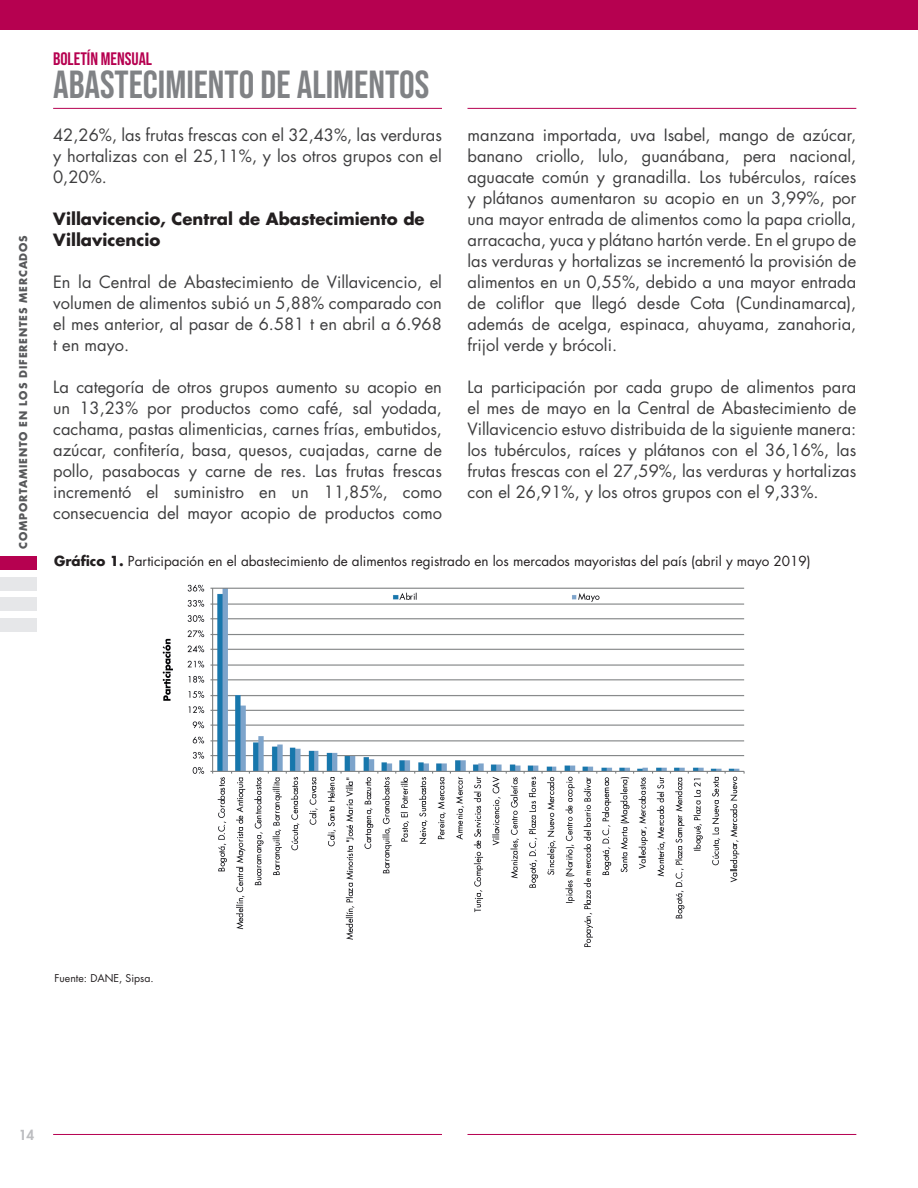
<style>
.page{position:relative;width:918px;height:1188px;background:#fff}
.page>*{position:absolute;margin:0;border:0;box-sizing:border-box;transform-origin:0 0}
.t1{font:39px "Bebas Neue";color:#808285}
.t2{font:18px "Bebas Neue";color:#b60150}
.t3{font:16.5px/21px "Futura Std";color:#3e3e3f;text-align:justify}
.t4{font:700 16.5px/21px "Futura Std";color:#231f20}
.t5{font:13.5px "Futura Std";color:#231f20}
.t6{font:800 13.5px "Futura Std";color:#bcbdc0}
.t7{font:700 10.5px "Futura Std";letter-spacing:.075em;color:#57585a}
.t8{font:10.5px "Futura Std";color:#231f20}
.s1{font-weight:700}
</style>
<div class="page">
<hr style="left:53px;top:1134px;width:389px;height:1px;background:#b60150">
<hr style="left:468px;top:1134px;width:388px;height:1px;background:#b60150">
<hr style="left:53px;top:108px;width:389px;height:1px;background:#b60150">
<hr style="left:468px;top:108px;width:388px;height:1px;background:#b60150">
<div style="left:0;top:0;width:918px;height:30px;background:#b60150"></div>
<div style="left:0;top:556px;width:37px;height:14px;background:#b60150"></div>
<div style="left:0;top:577px;width:37px;height:14px;background:#e6e7e9"></div>
<div style="left:0;top:597px;width:37px;height:14px;background:#e6e7e9"></div>
<div style="left:0;top:618px;width:37px;height:14px;background:#e6e7e9"></div>
<img style="left:162px;top:584px;width:583px;height:363px">
<p class="t7" style="left:16px;top:549px;width:315px;rotate:-90deg">COMPORTAMIENTO EN LOS DIFERENTES MERCADOS</p>
<p class="t2" style="left:53px;top:49px;width:100px">BOLETÍN MENSUAL</p>
<h1 class="t1" style="left:53px;top:63px;width:378px">ABASTECIMIENTO DE ALIMENTOS</h1>
<p class="t3" style="left:53px;top:125px;width:390px">42,26%, las frutas frescas con el 32,43%, las verduras y hortalizas con el 25,11%, y los otros grupos con el 0,20%.</p>
<p class="t4" style="left:53px;top:208px;width:373px">Villavicencio, Central de Abastecimiento de<br>Villavicencio</p>
<p class="t3" style="left:53px;top:272px;width:390px">En la Central de Abastecimiento de Villavicencio, el volumen de alimentos subió un 5,88% comparado con el mes anterior, al pasar de 6.581 t en abril a 6.968 t en mayo.</p>
<p class="t3" style="left:53px;top:377px;width:390px">La categoría de otros grupos aumento su acopio en un 13,23% por productos como café, sal yodada, cachama, pastas alimenticias, carnes frías, embutidos, azúcar, confitería, basa, quesos, cuajadas, carne de pollo, pasabocas y carne de res. Las frutas frescas incrementó el suministro en un 11,85%, como consecuencia del mayor acopio de productos como</p>
<p class="t3" style="left:467px;top:125px;width:390px">manzana importada, uva Isabel, mango de azúcar, banano criollo, lulo, guanábana, pera nacional, aguacate común y granadilla. Los tubérculos, raíces y plátanos aumentaron su acopio en un 3,99%, por una mayor entrada de alimentos como la papa criolla, arracacha, yuca y plátano hartón verde. En el grupo de las verduras y hortalizas se incrementó la provisión de alimentos en un 0,55%, debido a una mayor entrada de coliflor que llegó desde Cota (Cundinamarca), además de acelga, espinaca, ahuyama, zanahoria, frijol verde y brócoli.</p>
<p class="t3" style="left:467px;top:377px;width:390px">La participación por cada grupo de alimentos para el mes de mayo en la Central de Abastecimiento de Villavicencio estuvo distribuida de la siguiente manera: los tubérculos, raíces y plátanos con el 36,16%, las frutas frescas con el 27,59%, las verduras y hortalizas con el 26,91%, y los otros grupos con el 9,33%.</p>
<p class="t5" style="left:54px;top:553px;width:758px"><span class="s1">Gráfico 1.</span> Participación en el abastecimiento de alimentos registrado en los mercados mayoristas del país (abril y mayo 2019)</p>
<p class="t8" style="left:55px;top:972px;width:101px">Fuente: DANE, Sipsa.</p>
<p class="t6" style="left:19px;top:1127px;width:17px">14</p>
</div>
